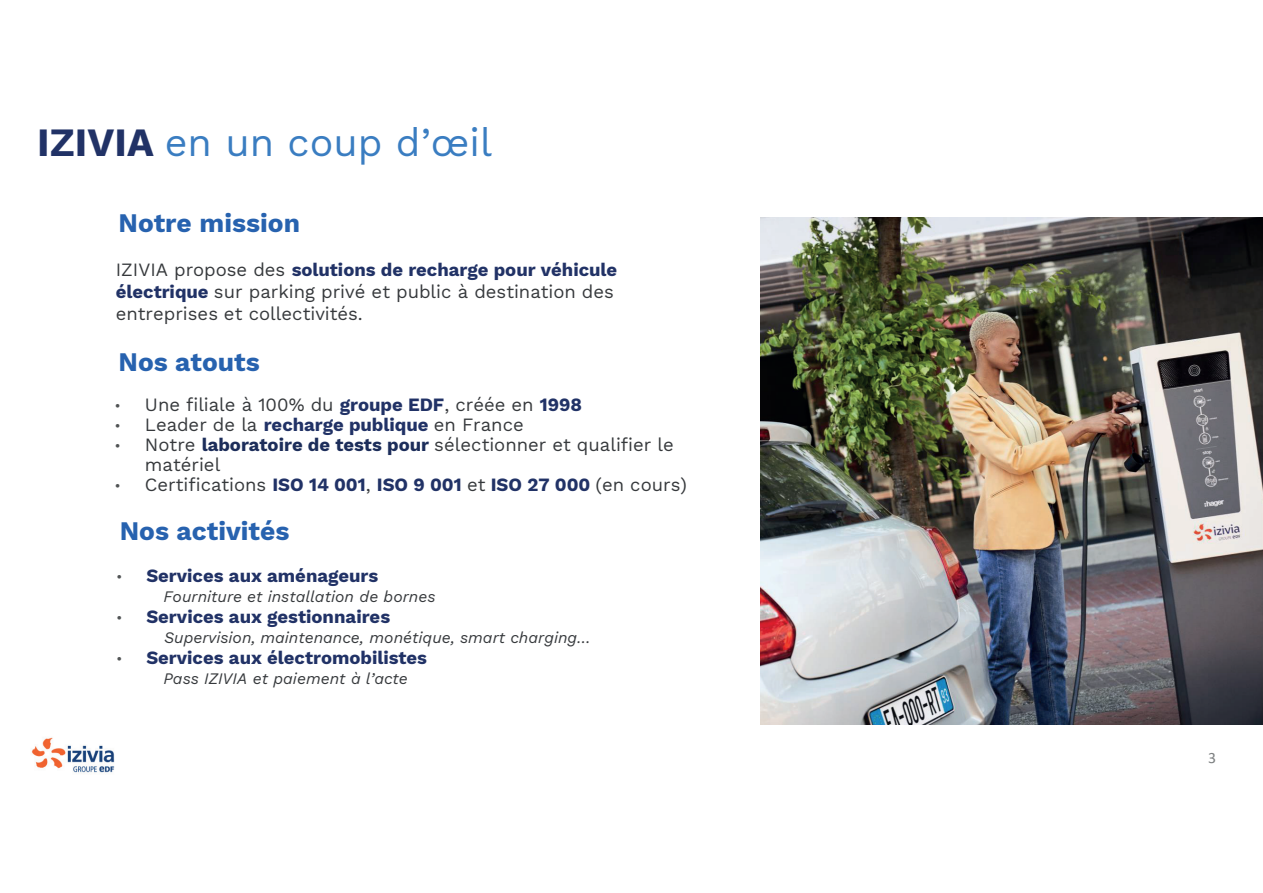
<style>
.page{position:relative;width:1263px;height:893px;background:#fff}
.page>*{position:absolute;margin:0;border:0;box-sizing:border-box;transform-origin:0 0}
.t1{font:39.45px "Work Sans";color:#3a7dc1}
.t2{font:700 26.4px "Work Sans";color:#2762af}
.t3{font:18.45px/22px "Work Sans";color:#36393c}
.t4{font:700 18.45px "Work Sans";color:#213266}
.t5{font:italic 15.75px "Work Sans";color:#36393c}
.t6{font:15.75px "Calibri";color:#7e8182}
.s1{font-weight:700;color:#213266}
.s2{font-family:"Arial";font-size:14.55px;color:#515455}
.s3{font-weight:700;color:#1c2d5a}
.s4{font-family:"Arial";font-weight:400;font-size:14.55px;color:#515455}
</style>
<div class="page">
<img style="left:31px;top:737px;width:84px;height:36px">
<img style="left:761px;top:218px;width:502px;height:507px">
<h1 class="t1" style="left:37px;top:113px;width:456px"><span class="s1">IZIVIA</span> en un coup d’œil</h1>
<h2 class="t2" style="left:118px;top:203px;width:183px">Notre mission</h2>
<p class="t3" style="left:116px;top:258px;width:503px">IZIVIA propose des <span class="s1">solutions de recharge pour véhicule électrique</span> sur parking privé et public à destination des entreprises et collectivités.</p>
<h2 class="t2" style="left:118px;top:342px;width:143px">Nos atouts</h2>
<p class="t3" style="left:115px;top:393px;width:468px"><span class="s2">•</span> Une filiale à 100% du <span class="s1">groupe EDF</span>, créée en <span class="s1">1998</span></p>
<p class="t3" style="left:115px;top:413px;width:410px"><span class="s2">•</span> Leader de la <span class="s1">recharge publique</span> en France</p>
<p class="t3" style="left:145px;top:434px;width:530px;line-height:20px;text-indent:-30px"><span class="s2">•</span> Notre <span class="s3">laboratoire de tests pour</span> sélectionner et qualifier le matériel</p>
<p class="t3" style="left:115px;top:473px;width:573px"><span class="s2">•</span> Certifications <span class="s1">ISO 14 001</span>, <span class="s1">ISO 9 001</span> et <span class="s1">ISO 27 000</span> (en cours)</p>
<h2 class="t2" style="left:120px;top:511px;width:171px">Nos activités</h2>
<p class="t4" style="left:117px;top:562px;width:263px"><span class="s4">•</span> Services aux aménageurs</p>
<p class="t5" style="left:163px;top:584px;width:274px">Fourniture et installation de bornes</p>
<p class="t4" style="left:117px;top:603px;width:275px"><span class="s4">•</span> Services aux gestionnaires</p>
<p class="t5" style="left:164px;top:625px;width:428px">Supervision, maintenance, monétique, smart charging…</p>
<p class="t4" style="left:117px;top:644px;width:312px"><span class="s4">•</span> Services aux électromobilistes</p>
<p class="t5" style="left:163px;top:666px;width:246px">Pass IZIVIA et paiement à l’acte</p>
<p class="t6" style="left:1208px;top:746px;width:10px">3</p>
</div>
